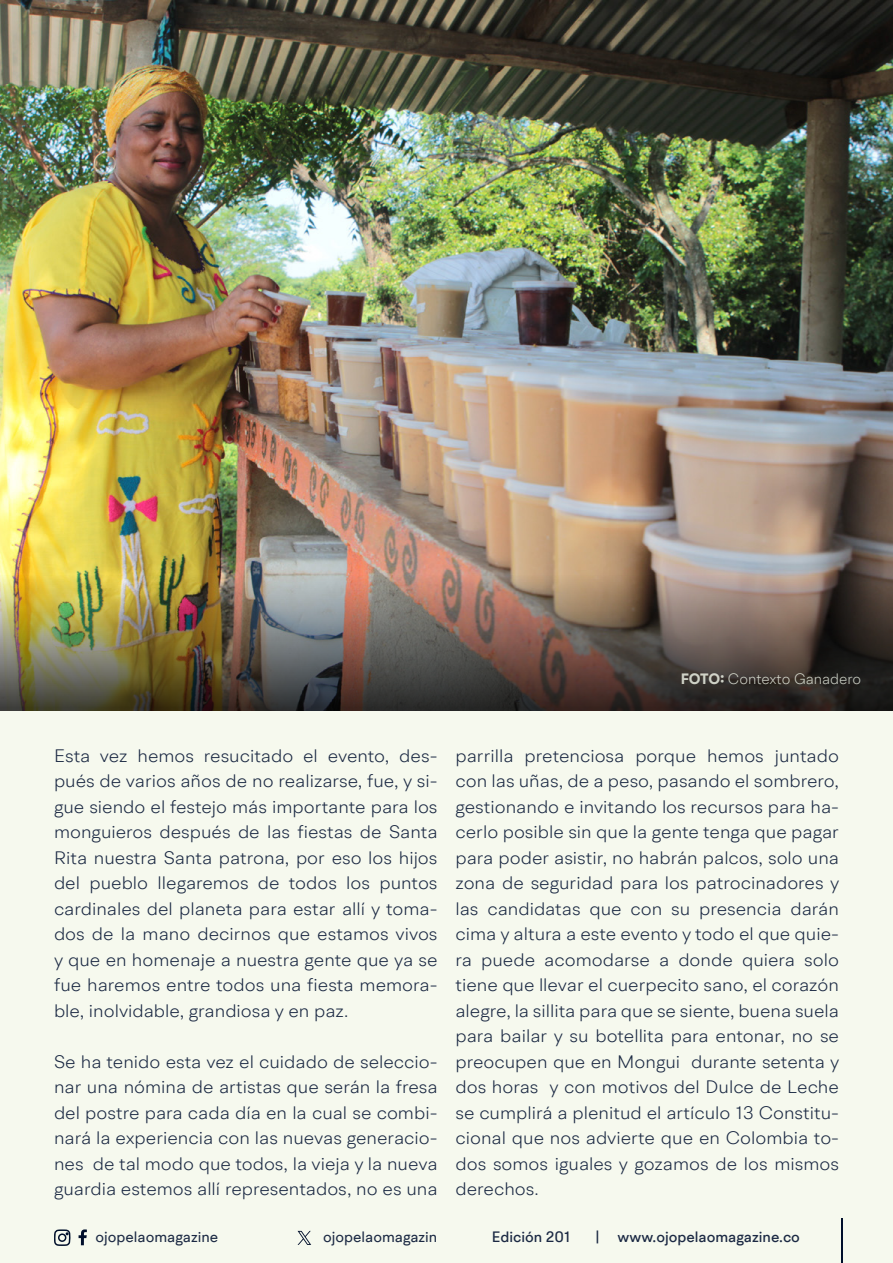
<style>
.page{position:relative;width:893px;height:1263px;background:#f6f9ee}
.page>*{position:absolute;margin:0;border:0;box-sizing:border-box;transform-origin:0 0}
.t1{font:300 18px/25.5px "BR Hendrix";color:#1b2943;text-align:justify;scale:1.05 1}
.t2{font:500 15px "BR Hendrix";color:#1b2943}
.t3{font:15px "BR Hendrix";color:#1b2943}
.t4{font:300 15px "BR Hendrix";color:#f5faed}
.s1{font-weight:700}
</style>
<div class="page">
<svg style="left:79px;top:1229px;width:8px;height:16px"></svg>
<svg style="left:54px;top:1229px;width:17px;height:17px"></svg>
<hr style="left:841px;top:1219px;width:1px;height:44px;background:#000f2b">
<svg style="left:298px;top:1231px;width:13px;height:14px"></svg>
<img style="left:0;top:0;width:893px;height:574px">
<img style="left:0;top:574px;width:893px;height:137px">
<p class="t4" style="left:680px;top:670px;width:182px"><span class="s1">FOTO:</span> Contexto Ganadero</p>
<p class="t1" style="left:54px;top:743px;width:367px">Esta vez hemos resucitado el evento, des&shy;pués de varios años de no realizarse, fue, y si&shy;gue siendo el festejo más importante para los monguieros después de las fiestas de Santa Rita nuestra Santa patrona, por eso los hijos del pueblo llegaremos de todos los puntos cardinales del planeta para estar allí y toma&shy;dos de la mano decirnos que estamos vivos y que en homenaje a nuestra gente que ya se fue haremos entre todos una fiesta memora&shy;ble, inolvidable, grandiosa y en paz.</p>
<p class="t1" style="left:54px;top:1049px;width:367px">Se ha tenido esta vez el cuidado de seleccio&shy;nar una nómina de artistas que serán la fresa del postre para cada día en la cual se combi&shy;nará la experiencia con las nuevas generacio&shy;nes de tal modo que todos, la vieja y la nueva guardia estemos allí representados, no es una</p>
<p class="t1" style="left:455px;top:743px;width:367px">parrilla pretenciosa porque hemos juntado con las uñas, de a peso, pasando el sombrero, gestionando e invitando los recursos para ha&shy;cerlo posible sin que la gente tenga que pagar para poder asistir, no habrán palcos, solo una zona de seguridad para los patrocinadores y las candidatas que con su presencia darán cima y altura a este evento y todo el que quie&shy;ra puede acomodarse a donde quiera solo tiene que llevar el cuerpecito sano, el corazón alegre, la sillita para que se siente, buena suela para bailar y su botellita para entonar, no se preocupen que en Mongui durante setenta y dos horas y con motivos del Dulce de Leche se cumplirá a plenitud el artículo 13 Constitu&shy;cional que nos advierte que en Colombia to&shy;dos somos iguales y gozamos de los mismos derechos.</p>
<p class="t3" style="left:96px;top:1227px;width:124px">ojopelaomagazine</p>
<p class="t3" style="left:323px;top:1227px;width:116px">ojopelaomagazin</p>
<p class="t2" style="left:492px;top:1227px;width:80px">Edición 201</p>
<p class="t2" style="left:595px;top:1227px;width:206px">| www.ojopelaomagazine.co</p>
</div>
